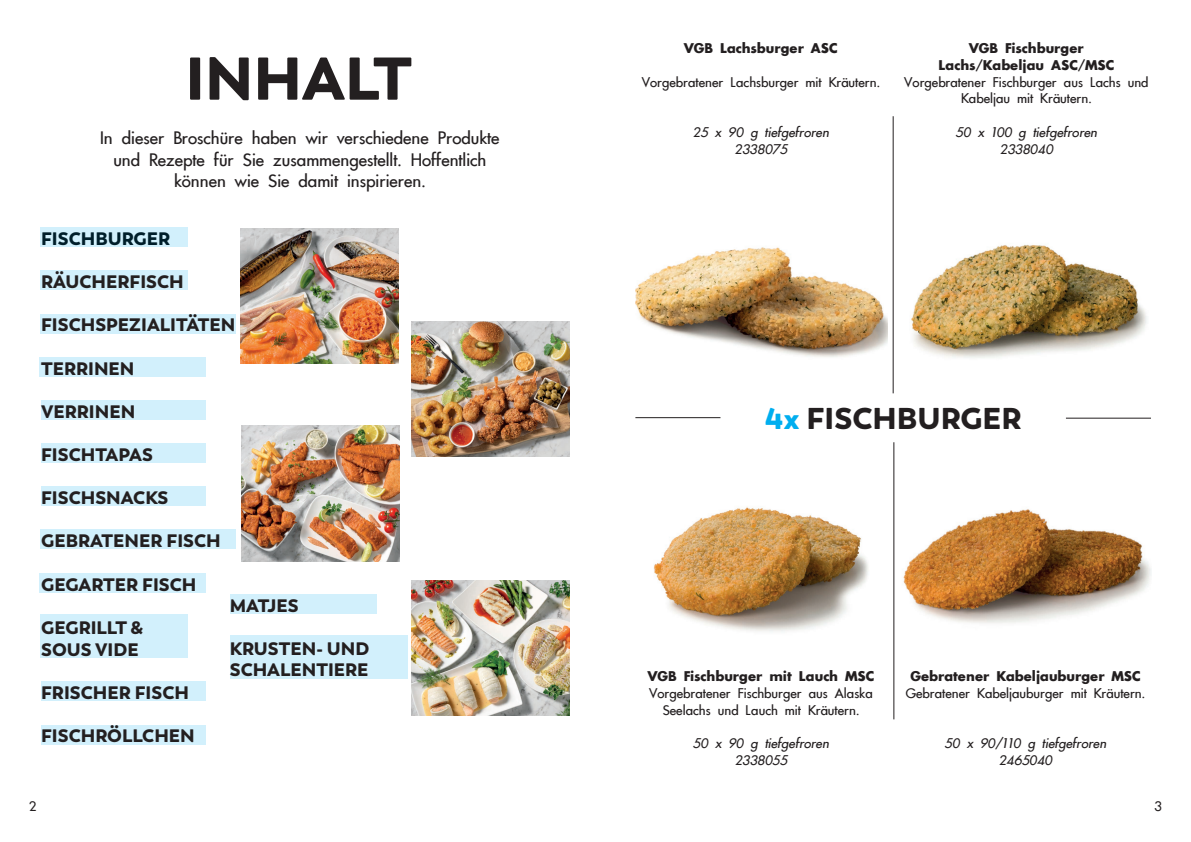
<style>
.page{position:relative;width:1191px;height:842px;background:#fff}
.page>*{position:absolute;margin:0;border:0;box-sizing:border-box;transform-origin:0 0}
.t1{font:900 60px "Boston";color:#231f20}
.t2{font:900 30px "Boston";color:#231f20}
.t3{font:900 18px/21.6px "Boston";color:#231f20}
.t4{font:18px/21.6px "Intrepid";color:#231f20;text-align:center}
.t5{font:900 18px "Boston";color:#000}
.t6{font:14px/16.8px "Intrepid";color:#231f20;text-align:center}
.t7{font:italic 14px/16.8px "Intrepid";color:#231f20;text-align:center}
.t8{font:700 14px/16.8px "Intrepid";color:#231f20;text-align:center}
.s1{color:#00aeef}
</style>
<div class="page">
<div style="left:41px;top:725px;width:165px;height:19px;background:#d2f0fc"></div>
<div style="left:40px;top:357px;width:166px;height:19px;background:#d2f0fc"></div>
<div style="left:40px;top:529px;width:195px;height:20px;background:#d2f0fc"></div>
<div style="left:230px;top:635px;width:177px;height:43px;background:#d2f0fc"></div>
<div style="left:230px;top:594px;width:146px;height:20px;background:#d2f0fc"></div>
<div style="left:40px;top:573px;width:166px;height:20px;background:#d2f0fc"></div>
<div style="left:41px;top:615px;width:147px;height:43px;background:#d2f0fc"></div>
<div style="left:41px;top:681px;width:165px;height:20px;background:#d2f0fc"></div>
<div style="left:41px;top:486px;width:165px;height:20px;background:#d2f0fc"></div>
<div style="left:41px;top:443px;width:165px;height:20px;background:#d2f0fc"></div>
<div style="left:41px;top:400px;width:165px;height:20px;background:#d2f0fc"></div>
<div style="left:40px;top:314px;width:195px;height:20px;background:#d2f0fc"></div>
<div style="left:40px;top:270px;width:148px;height:20px;background:#d2f0fc"></div>
<img style="left:241px;top:228px;width:158px;height:136px">
<img style="left:411px;top:321px;width:158px;height:136px">
<img style="left:241px;top:426px;width:158px;height:135px">
<img style="left:411px;top:580px;width:158px;height:136px">
<div style="left:40px;top:227px;width:148px;height:20px;background:#d2f0fc"></div>
<img style="left:635px;top:247px;width:252px;height:110px">
<img style="left:911px;top:244px;width:236px;height:114px">
<img style="left:654px;top:507px;width:215px;height:125px">
<img style="left:903px;top:509px;width:248px;height:114px">
<hr style="left:892px;top:116px;width:1px;height:277px;background:#231f20">
<hr style="left:893px;top:442px;width:1px;height:277px;background:#231f20">
<hr style="left:635px;top:417px;width:85px;height:1px;background:#231f20">
<hr style="left:1066px;top:418px;width:85px;height:1px;background:#231f20">
<h1 class="t1" style="left:185px;top:40px;width:228px">INHALT</h1>
<p class="t4" style="left:100px;top:128px;width:401px">In dieser Broschüre haben wir verschiedene Produkte und Rezepte für Sie zusammengestellt. Hoffentlich können wie Sie damit inspirieren.</p>
<p class="t5" style="left:41px;top:227px;width:130px">FISCHBURGER</p>
<p class="t3" style="left:41px;top:271px;width:144px">RÄUCHERFISCH</p>
<p class="t3" style="left:41px;top:314px;width:196px">FISCHSPEZIALITÄTEN</p>
<p class="t3" style="left:41px;top:358px;width:95px">TERRINEN</p>
<p class="t3" style="left:41px;top:401px;width:96px">VERRINEN</p>
<p class="t3" style="left:41px;top:444px;width:113px">FISCHTAPAS</p>
<p class="t3" style="left:41px;top:487px;width:129px">FISCHSNACKS</p>
<p class="t3" style="left:41px;top:530px;width:181px">GEBRATENER FISCH</p>
<p class="t3" style="left:41px;top:574px;width:157px">GEGARTER FISCH</p>
<p class="t3" style="left:41px;top:617px;width:104px">GEGRILLT &amp;<br>SOUS VIDE</p>
<p class="t3" style="left:41px;top:682px;width:149px">FRISCHER FISCH</p>
<p class="t3" style="left:41px;top:725px;width:155px">FISCHRÖLLCHEN</p>
<p class="t3" style="left:230px;top:595px;width:71px">MATJES</p>
<p class="t3" style="left:230px;top:638px;width:141px">KRUSTEN- UND<br>SCHALENTIERE</p>
<p class="t8" style="left:684px;top:40px;width:155px">VGB Lachsburger ASC</p>
<p class="t6" style="left:642px;top:74px;width:240px">Vorgebratener Lachsburger mit Kräutern.</p>
<p class="t7" style="left:693px;top:124px;width:137px">25 x 90 g tiefgefroren<br>2338075</p>
<p class="t8" style="left:938px;top:40px;width:177px">VGB Fischburger<br>Lachs/Kabeljau ASC/MSC</p>
<p class="t6" style="left:904px;top:74px;width:246px">Vorgebratener Fischburger aus Lachs und<br>Kabeljau mit Kräutern.</p>
<p class="t7" style="left:955px;top:124px;width:143px">50 x 100 g tiefgefroren<br>2338040</p>
<h2 class="t2" style="left:765px;top:399px;width:258px"><span class="s1">4x</span> FISCHBURGER</h2>
<p class="t8" style="left:648px;top:668px;width:228px">VGB Fischburger mit Lauch MSC</p>
<p class="t6" style="left:649px;top:685px;width:225px">Vorgebratener Fischburger aus Alaska<br>Seelachs und Lauch mit Kräutern.</p>
<p class="t7" style="left:693px;top:735px;width:137px">50 x 90 g tiefgefroren<br>2338055</p>
<p class="t8" style="left:910px;top:668px;width:232px">Gebratener Kabeljauburger MSC</p>
<p class="t6" style="left:905px;top:685px;width:241px">Gebratener Kabeljauburger mit Kräutern.</p>
<p class="t7" style="left:944px;top:735px;width:163px">50 x 90/110 g tiefgefroren<br>2465040</p>
<p class="t6" style="left:29px;top:798px;width:9px">2</p>
<p class="t6" style="left:1154px;top:798px;width:9px">3</p>
</div>
